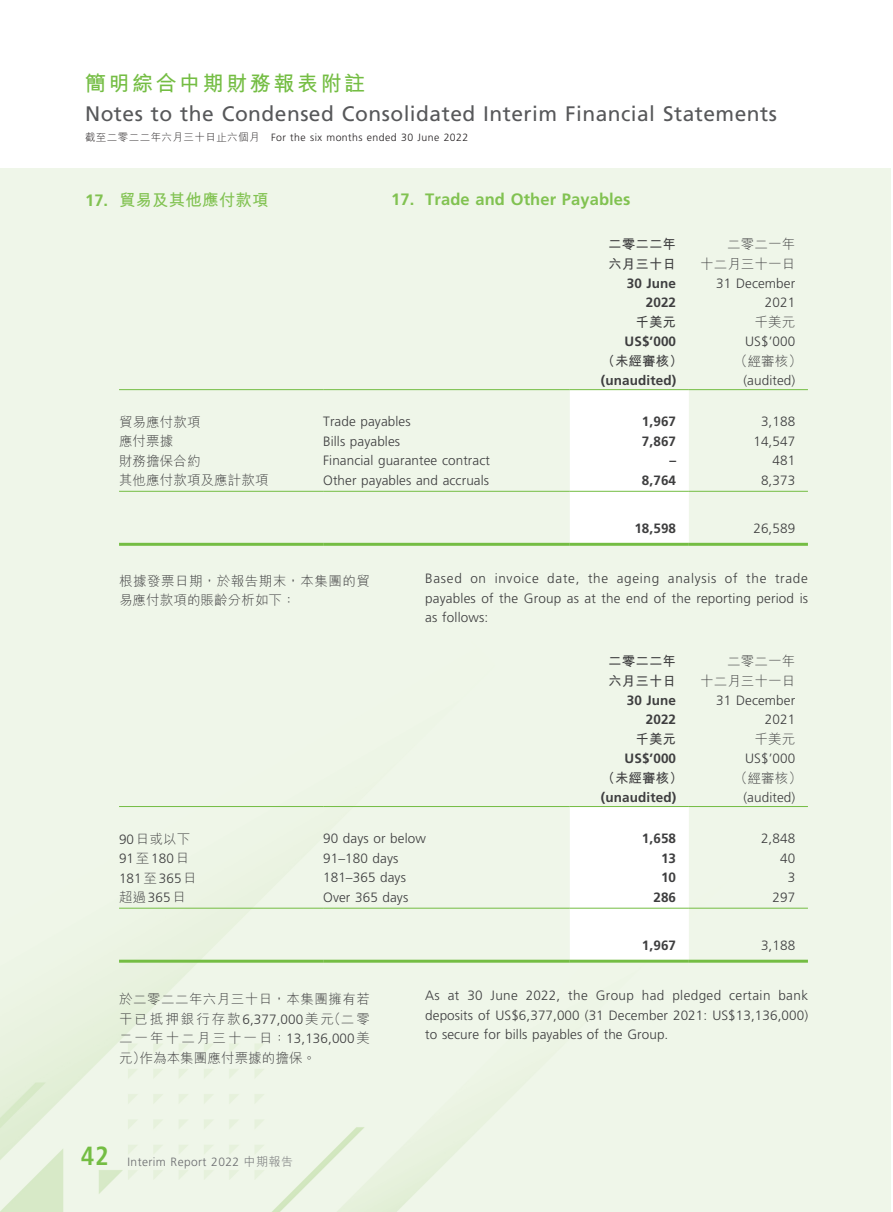
<style>
.page{position:relative;width:893px;height:1212px;background:#fff}
.page>*{position:absolute;margin:0;border:0;box-sizing:border-box;transform-origin:0 0}
.t1{font:21px "Frutiger LT Std";letter-spacing:.02em;color:#57585a}
.t2{font:700 21px "M Hei HK";letter-spacing:.12em;color:#74bd43}
.t3{font:700 16.5px "Frutiger LT Std";letter-spacing:.005em;color:#81c251}
.t4{font:700 16.5px "M Hei HK";letter-spacing:.005em;color:#81c251}
.t5{font:300 13.5px/19.5px "Frutiger LT Std";letter-spacing:.005em;color:#3e3e3f;text-align:justify}
.t6{font:300 13.5px/19.5px "M Hei HK";letter-spacing:.005em;color:#3e3e3f;text-align:justify}
.t7{font:700 13.5px "Frutiger LT Std";letter-spacing:.005em;color:#3e3e3f}
.t8{font:700 13.5px "M Hei HK";letter-spacing:.005em;color:#3e3e3f}
.t9{font:300 13.5px/19.5px "M Hei HK";letter-spacing:.04em;color:#3e3e3f}
.t10{font:300 12px "Frutiger LT Std";letter-spacing:.03em;color:#6c6d70}
.t11{font:300 10.5px "Frutiger LT Std";letter-spacing:.04em;color:#231f20}
.s1{font-family:"M Hei HK"}
.s2{font-family:"Frutiger LT Std"}
.s3{font-weight:700;font-stretch:condensed;font-size:26.25px;color:#74bd43}
</style>
<div class="page">
<svg style="left:570px;top:390px;width:119px;height:153px"></svg>
<hr style="left:119px;top:389px;width:204px;height:1px;background:#74bd43">
<hr style="left:323px;top:389px;width:247px;height:1px;background:#74bd43">
<hr style="left:570px;top:389px;width:119px;height:1px;background:#74bd43">
<hr style="left:689px;top:389px;width:119px;height:1px;background:#74bd43">
<hr style="left:119px;top:491px;width:204px;height:1px;background:#74bd43">
<hr style="left:323px;top:491px;width:247px;height:1px;background:#74bd43">
<hr style="left:570px;top:491px;width:119px;height:1px;background:#74bd43">
<hr style="left:689px;top:491px;width:119px;height:1px;background:#74bd43">
<hr style="left:119px;top:543px;width:204px;height:3px;background:#74bd43">
<hr style="left:323px;top:543px;width:247px;height:3px;background:#74bd43">
<hr style="left:570px;top:543px;width:119px;height:3px;background:#74bd43">
<hr style="left:689px;top:543px;width:119px;height:3px;background:#74bd43">
<svg style="left:570px;top:807px;width:119px;height:153px"></svg>
<hr style="left:119px;top:806px;width:204px;height:1px;background:#74bd43">
<hr style="left:323px;top:806px;width:247px;height:1px;background:#74bd43">
<hr style="left:570px;top:806px;width:119px;height:1px;background:#74bd43">
<hr style="left:689px;top:806px;width:119px;height:1px;background:#74bd43">
<hr style="left:119px;top:908px;width:204px;height:1px;background:#74bd43">
<hr style="left:323px;top:908px;width:247px;height:1px;background:#74bd43">
<hr style="left:570px;top:908px;width:119px;height:1px;background:#74bd43">
<hr style="left:689px;top:908px;width:119px;height:1px;background:#74bd43">
<hr style="left:119px;top:960px;width:204px;height:3px;background:#74bd43">
<hr style="left:323px;top:960px;width:247px;height:3px;background:#74bd43">
<hr style="left:570px;top:960px;width:119px;height:3px;background:#74bd43">
<hr style="left:689px;top:960px;width:119px;height:3px;background:#74bd43">
<h1 class="t2" style="left:85px;top:68px;width:282px">簡明綜合中期財務報表附註</h1>
<h1 class="t1" style="left:85px;top:102px;width:693px">Notes to the Condensed Consolidated Interim Financial Statements</h1>
<p class="t11" style="left:85px;top:131px;width:385px"><span class="s1">截至二零二二年六月三十日止六個月</span> For the six months ended 30 June 2022</p>
<p class="t4" style="left:85px;top:188px;width:185px"><span class="s2">17.</span> 貿易及其他應付款項</p>
<p class="t3" style="left:391px;top:190px;width:241px">17. Trade and Other Payables</p>
<p class="t8" style="left:608px;top:235px;width:69px">二零二二年</p>
<p class="t6" style="left:727px;top:234px;width:69px">二零二一年</p>
<p class="t8" style="left:608px;top:254px;width:69px">六月三十日</p>
<p class="t6" style="left:700px;top:254px;width:97px">十二月三十一日</p>
<p class="t7" style="left:627px;top:275px;width:51px">30 June</p>
<p class="t5" style="left:716px;top:274px;width:80px">31 December</p>
<p class="t7" style="left:646px;top:295px;width:32px">2022</p>
<p class="t5" style="left:765px;top:293px;width:32px">2021</p>
<p class="t8" style="left:635px;top:313px;width:42px">千美元</p>
<p class="t6" style="left:754px;top:312px;width:42px">千美元</p>
<p class="t7" style="left:625px;top:334px;width:53px">US$’000</p>
<p class="t5" style="left:745px;top:332px;width:52px">US$’000</p>
<p class="t8" style="left:601px;top:352px;width:83px">（未經審核）</p>
<p class="t6" style="left:734px;top:351px;width:69px">（經審核）</p>
<p class="t7" style="left:601px;top:373px;width:77px">(unaudited)</p>
<p class="t5" style="left:743px;top:371px;width:53px">(audited)</p>
<p class="t6" style="left:119px;top:412px;width:83px">貿易應付款項</p>
<p class="t5" style="left:323px;top:412px;width:89px">Trade payables</p>
<p class="t7" style="left:642px;top:414px;width:36px">1,967</p>
<p class="t5" style="left:761px;top:412px;width:36px">3,188</p>
<p class="t6" style="left:119px;top:431px;width:56px">應付票據</p>
<p class="t5" style="left:323px;top:432px;width:78px">Bills payables</p>
<p class="t7" style="left:642px;top:433px;width:36px">7,867</p>
<p class="t5" style="left:753px;top:432px;width:43px">14,547</p>
<p class="t6" style="left:119px;top:451px;width:83px">財務擔保合約</p>
<p class="t5" style="left:323px;top:451px;width:168px">Financial guarantee contract</p>
<p class="t7" style="left:669px;top:453px;width:8px">–</p>
<p class="t5" style="left:772px;top:451px;width:24px">481</p>
<p class="t6" style="left:119px;top:470px;width:151px">其他應付款項及應計款項</p>
<p class="t5" style="left:323px;top:471px;width:167px">Other payables and accruals</p>
<p class="t7" style="left:642px;top:472px;width:36px">8,764</p>
<p class="t5" style="left:761px;top:471px;width:36px">8,373</p>
<p class="t7" style="left:634px;top:520px;width:43px">18,598</p>
<p class="t5" style="left:753px;top:518px;width:43px">26,589</p>
<p class="t5" style="left:425px;top:569px;width:384px">Based on invoice date, the ageing analysis of the trade payables of the Group as at the end of the reporting period is as follows:</p>
<p class="t8" style="left:608px;top:651px;width:69px">二零二二年</p>
<p class="t6" style="left:727px;top:651px;width:69px">二零二一年</p>
<p class="t8" style="left:608px;top:671px;width:69px">六月三十日</p>
<p class="t6" style="left:700px;top:671px;width:97px">十二月三十一日</p>
<p class="t7" style="left:627px;top:692px;width:51px">30 June</p>
<p class="t5" style="left:716px;top:690px;width:80px">31 December</p>
<p class="t7" style="left:646px;top:711px;width:32px">2022</p>
<p class="t5" style="left:765px;top:710px;width:32px">2021</p>
<p class="t8" style="left:635px;top:729px;width:42px">千美元</p>
<p class="t6" style="left:754px;top:729px;width:42px">千美元</p>
<p class="t7" style="left:625px;top:750px;width:53px">US$’000</p>
<p class="t5" style="left:745px;top:749px;width:52px">US$’000</p>
<p class="t8" style="left:601px;top:768px;width:83px">（未經審核）</p>
<p class="t6" style="left:734px;top:768px;width:69px">（經審核）</p>
<p class="t7" style="left:601px;top:789px;width:77px">(unaudited)</p>
<p class="t5" style="left:743px;top:788px;width:53px">(audited)</p>
<p class="t6" style="left:119px;top:829px;width:73px"><span class="s2">90</span>日或以下</p>
<p class="t5" style="left:323px;top:829px;width:104px">90 days or below</p>
<p class="t7" style="left:642px;top:831px;width:36px">1,658</p>
<p class="t5" style="left:761px;top:829px;width:36px">2,848</p>
<p class="t5" style="left:119px;top:849px;width:72px">91<span class="s1">至</span>180<span class="s1">日</span></p>
<p class="t5" style="left:323px;top:848px;width:77px">91–180 days</p>
<p class="t7" style="left:661px;top:850px;width:17px">13</p>
<p class="t5" style="left:780px;top:848px;width:17px">40</p>
<p class="t5" style="left:119px;top:868px;width:79px">181<span class="s1">至</span>365<span class="s1">日</span></p>
<p class="t5" style="left:323px;top:868px;width:84px">181–365 days</p>
<p class="t7" style="left:661px;top:869px;width:17px">10</p>
<p class="t5" style="left:788px;top:868px;width:9px">3</p>
<p class="t6" style="left:119px;top:887px;width:68px">超過<span class="s2">365</span>日</p>
<p class="t5" style="left:323px;top:887px;width:87px">Over 365 days</p>
<p class="t7" style="left:653px;top:889px;width:24px">286</p>
<p class="t5" style="left:772px;top:887px;width:24px">297</p>
<p class="t7" style="left:642px;top:937px;width:36px">1,967</p>
<p class="t5" style="left:761px;top:935px;width:36px">3,188</p>
<p class="t5" style="left:425px;top:986px;width:384px">As at 30 June 2022, the Group had pledged certain bank deposits of US$6,377,000 (31 December 2021: US$13,136,000) to secure for bills payables of the Group.</p>
<p class="t9" style="left:119px;top:571px;width:252px">根據發票日期，於報告期末，本集團的貿易應付款項的賬齡分析如下：</p>
<p class="t6" style="left:119px;top:989px;width:252px">於二零二二年六月三十日，本集團擁有若干已抵押銀行存款<span class="s2">6,377,000</span>美元（二零二一年十二月三十一日：<span class="s2">13,136,000</span>美元）作為本集團應付票據的擔保。</p>
<p class="t10" style="left:81px;top:1155px;width:214px"><span class="s3">42</span> Interim Report 2022 <span class="s1">中期報告</span></p>
</div>
